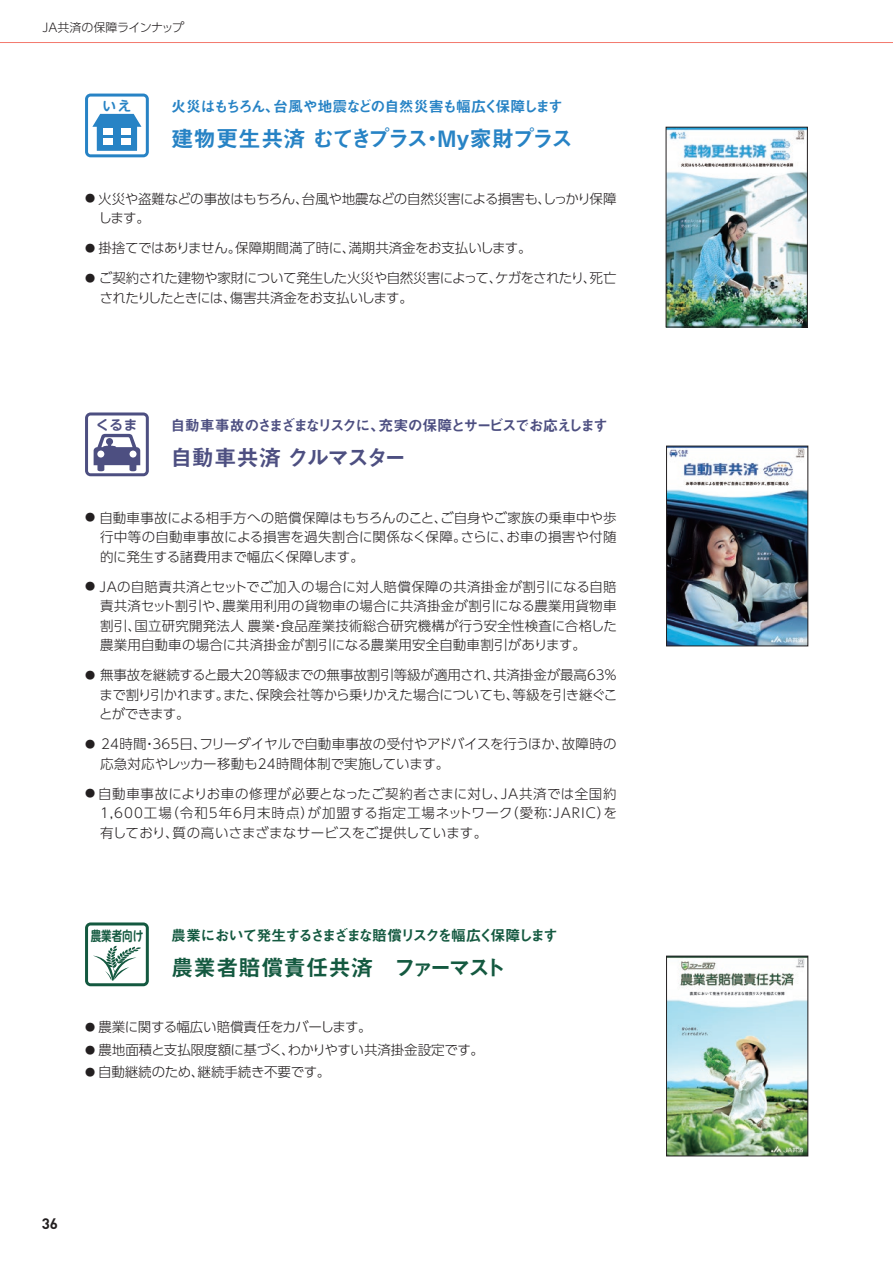
<style>
.page{position:relative;width:893px;height:1263px;background:#fff}
.page>*{position:absolute;margin:0;border:0;box-sizing:border-box;transform-origin:0 0}
.t1{font:22.5px "Midashi Go Pro MB31";letter-spacing:-.055em;color:#2783c5}
.t2{font:22.5px "Midashi Go Pro MB31";color:#145940}
.t3{font:22.5px "Midashi Go Pro MB31";letter-spacing:-.095em;color:#4d4f81}
.t4{font:15px "Midashi Go Pro MB31";letter-spacing:-.12em;color:#4d4f81}
.t5{font:15px "Midashi Go Pro MB31";letter-spacing:-.095em;color:#2783c5}
.t6{font:15px "Midashi Go Pro MB31";letter-spacing:-.13em;color:#145940}
.t7{font:700 15px "DIN Pro";color:#231f20}
.t8{font:300 13.5px/19.5px "UD Shin Go Pro";letter-spacing:-.015em;color:#231f20;text-align:justify}
.t9{font:300 13.5px/19.5px "UD Shin Go Pro";letter-spacing:-.04em;color:#231f20}
.t10{font:300 13.5px "UD Shin Go Pro";letter-spacing:-.035em;color:#231f20}
.t11{font:700 13.5px "UD Shin M Go Pro De";color:#145940;scale:.78 1}
.t12{font:700 13.5px "UD Shin M Go Pro De";color:#4d4f81}
.t13{font:700 13.5px "UD Shin M Go Pro De";color:#2783c5}
.t14{font:300 12px "UD Shin Go Pro";letter-spacing:-.01em;color:#231f20}
.s1{font-size:10.2px}
</style>
<div class="page">
<svg style="left:85px;top:94px;width:64px;height:63px"></svg>
<div style="left:104px;top:128px;width:9px;height:6px;background:#fff"></div>
<div style="left:104px;top:139px;width:9px;height:6px;background:#fff"></div>
<div style="left:121px;top:139px;width:9px;height:6px;background:#fff"></div>
<div style="left:121px;top:128px;width:9px;height:6px;background:#fff"></div>
<img style="left:668px;top:129px;width:138px;height:196px">
<div style="left:666px;top:127px;width:142px;height:200px;border:1px solid #231f20"></div>
<svg style="left:85px;top:412px;width:64px;height:64px"></svg>
<img style="left:668px;top:448px;width:138px;height:196px">
<div style="left:666px;top:446px;width:142px;height:200px;border:1px solid #231f20"></div>
<img style="left:668px;top:958px;width:138px;height:196px">
<div style="left:666px;top:956px;width:142px;height:200px;border:1px solid #231f20"></div>
<hr style="left:0;top:42px;width:893px;height:1px;background:#f37a6e">
<svg style="left:85px;top:922px;width:64px;height:64px"></svg>
<p class="t14" style="left:43px;top:18px;width:143px">JA共済の保障ラインナップ</p>
<p class="t13" style="left:103px;top:94px;width:30px">いえ</p>
<p class="t5" style="left:171px;top:94px;width:394px">火災はもちろん、台風や地震などの自然災害も幅広く保障します</p>
<h1 class="t1" style="left:171px;top:120px;width:404px">建物更生共済 むてきプラス・My家財プラス</h1>
<p class="t8" style="left:99px;top:188px;width:520px;text-indent:-13px"><span class="s1">●</span> 火災や盗難などの事故はもちろん、台風や地震などの自然災害による損害も、しっかり保障します。</p>
<p class="t8" style="left:85px;top:238px;width:448px"><span class="s1">●</span> 掛捨てではありません。保障期間満了時に、満期共済金をお支払いします。</p>
<p class="t9" style="left:100px;top:268px;width:518px;text-indent:-15px"><span class="s1">●</span> ご契約された建物や家財について発生した火災や自然災害によって、ケガをされたり、死亡されたりしたときには、傷害共済金をお支払いします。</p>
<p class="t12" style="left:96px;top:414px;width:43px">くるま</p>
<p class="t4" style="left:170px;top:413px;width:439px">自動車事故のさまざまなリスクに、充実の保障とサービスでお応えします</p>
<h1 class="t3" style="left:170px;top:439px;width:238px">自動車共済 クルマスター</h1>
<p class="t8" style="left:100px;top:507px;width:518px;text-indent:-15px"><span class="s1">●</span> 自動車事故による相手方への賠償保障はもちろんのこと、ご自身やご家族の乗車中や歩行中等の自動車事故による損害を過失割合に関係なく保障。さらに、お車の損害や付随的に発生する諸費用まで幅広く保障します。</p>
<p class="t8" style="left:100px;top:576px;width:518px;text-indent:-15px"><span class="s1">●</span> JAの自賠責共済とセットでご加入の場合に対人賠償保障の共済掛金が割引になる自賠責共済セット割引や、農業用利用の貨物車の場合に共済掛金が割引になる農業用貨物車割引、国立研究開発法人 農業・食品産業技術総合研究機構が行う安全性検査に合格した農業用自動車の場合に共済掛金が割引になる農業用安全自動車割引があります。</p>
<p class="t8" style="left:99px;top:665px;width:520px;text-indent:-14px"><span class="s1">●</span> 無事故を継続すると最大20等級までの無事故割引等級が適用され、共済掛金が最高63％まで割り引かれます。また、保険会社等から乗りかえた場合についても、等級を引き継ぐことができます。</p>
<p class="t8" style="left:100px;top:734px;width:518px;text-indent:-15px"><span class="s1">●</span> 24時間・365日、フリーダイヤルで自動車事故の受付やアドバイスを行うほか、故障時の応急対応やレッカー移動も24時間体制で実施しています。</p>
<p class="t8" style="left:100px;top:783px;width:518px;text-indent:-15px"><span class="s1">●</span> 自動車事故によりお車の修理が必要となったご契約者さまに対し、JA共済では全国約1,600工場（令和5年6月末時点）が加盟する指定工場ネットワーク（愛称：JARIC）を有しており、質の高いさまざまなサービスをご提供しています。</p>
<p class="t11" style="left:91px;top:925px;width:69px">農業者向け</p>
<p class="t6" style="left:171px;top:923px;width:389px">農業において発生するさまざまな賠償リスクを幅広く保障します</p>
<h1 class="t2" style="left:171px;top:949px;width:336px">農業者賠償責任共済　ファーマスト</h1>
<p class="t10" style="left:85px;top:1016px;width:288px"><span class="s1">●</span> 農業に関する幅広い賠償責任をカバーします。</p>
<p class="t8" style="left:85px;top:1039px;width:400px"><span class="s1">●</span> 農地面積と支払限度額に基づく、わかりやすい共済掛金設定です。</p>
<p class="t8" style="left:85px;top:1062px;width:247px"><span class="s1">●</span> 自動継続のため、継続手続き不要です。</p>
<p class="t7" style="left:42px;top:1211px;width:18px">36</p>
</div>
